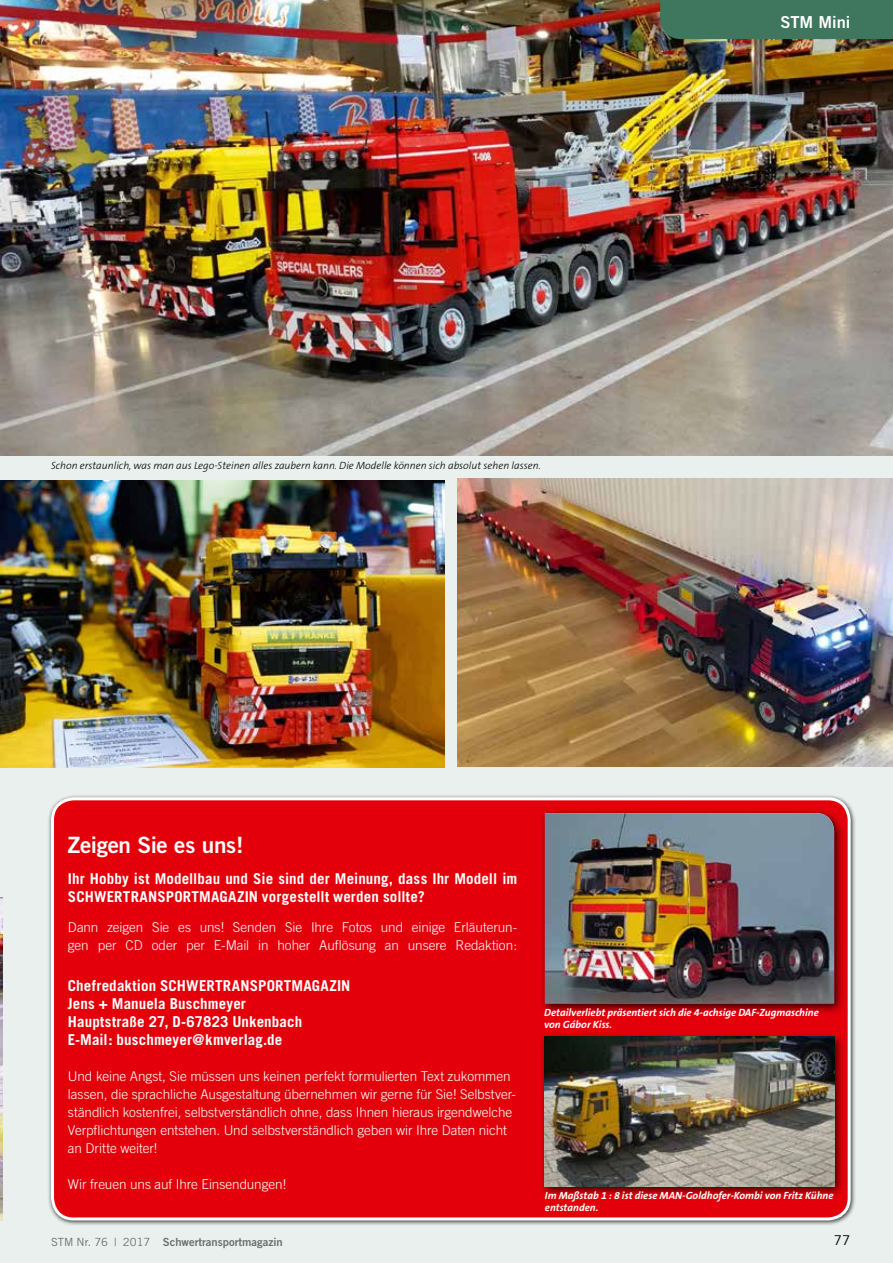
<style>
.page{position:relative;width:893px;height:1263px;background:#eaf0ed}
.page>*{position:absolute;margin:0;border:0;box-sizing:border-box;transform-origin:0 0}
.t1{font:22.5px "Trade Gothic Bold Two";letter-spacing:-.02em;color:#fff}
.t2{font:16.5px "Trade Gothic Bold Two";color:#fff}
.t3{font:700 15px/18px "Trade Gothic";letter-spacing:.01em;color:#fff}
.t4{font:300 13.5px/18px "Trade Gothic";letter-spacing:-.005em;color:#fff}
.t5{font:13.5px "Trade Gothic";color:#000}
.t6{font:11.25px "Trade Gothic Bold Two";color:#6e6e6e}
.t7{font:italic 700 10.5px/12.3px "The Sans B7";color:#fff}
.t8{font:italic 300 10.5px "The Sans B3";color:#000}
.s1{font-family:"Trade Gothic"}
</style>
<div class="page">
<img style="left:0;top:0;width:893px;height:455px">
<img style="left:457px;top:478px;width:436px;height:288px">
<img style="left:0;top:481px;width:444px;height:287px">
<div style="left:660px;top:0;width:233px;height:39px;background:#3f765e"></div>
<img style="left:0;top:897px;width:2px;height:323px">
<div style="left:47px;top:794px;width:809px;height:432px;background:#000;opacity:.75"></div>
<div style="left:53px;top:799px;width:796px;height:420px;background:#e3000b;border-radius:21px"></div>
<div style="left:51px;top:797px;width:800px;height:423px;border:3px solid #fff;border-radius:21px"></div>
<div style="left:540px;top:1032px;width:305px;height:165px;background:#000;opacity:.75"></div>
<img style="left:545px;top:1037px;width:289px;height:149px">
<div style="left:540px;top:808px;width:305px;height:207px;background:#000;opacity:.75"></div>
<img style="left:545px;top:813px;width:289px;height:190px">
<p class="t8" style="left:51px;top:460px;width:491px">Schon erstaunlich, was man aus Lego-Steinen alles zaubern kann. Die Modelle können sich absolut sehen lassen.</p>
<p class="t2" style="left:780px;top:12px;width:72px">STM Mini</p>
<h1 class="t1" style="left:68px;top:831px;width:177px">Zeigen Sie es uns!</h1>
<p class="t3" style="left:68px;top:869px;width:451px">Ihr Hobby ist Modellbau und Sie sind der Meinung, dass Ihr Modell im<br>SCHWERTRANSPORTMAGAZIN vorgestellt werden sollte?</p>
<p class="t4" style="left:68px;top:918px;width:451px">Dann zeigen Sie es uns! Senden Sie Ihre Fotos und einige Erläuterun&shy;gen per CD oder per E-Mail in hoher Auflösung an unsere Redaktion:</p>
<p class="t3" style="left:68px;top:976px;width:284px">Chefredaktion SCHWERTRANSPORTMAGAZIN Jens + Manuela Buschmeyer<br>Hauptstraße 27, D-67823 Unkenbach E-Mail: buschmeyer@kmverlag.de</p>
<p class="t4" style="left:68px;top:1066px;width:450px">Und keine Angst, Sie müssen uns keinen perfekt formulierten Text zukommen lassen, die sprachliche Ausgestaltung übernehmen wir gerne für Sie! Selbstver&shy;ständlich kostenfrei, selbstverständlich ohne, dass Ihnen hieraus irgendwelche Verpflichtungen entstehen. Und selbstverständlich geben wir Ihre Daten nicht an Dritte weiter!</p>
<p class="t4" style="left:68px;top:1174px;width:220px">Wir freuen uns auf Ihre Einsendungen!</p>
<p class="t7" style="left:544px;top:1006px;width:276px">Detailverliebt präsentiert sich die 4-achsige DAF-Zugmaschine von Gábor Kiss.</p>
<p class="t7" style="left:545px;top:1189px;width:290px">Im Maßstab 1 : 8 ist diese MAN-Goldhofer-Kombi von Fritz Kühne entstanden.</p>
<p class="t6" style="left:51px;top:1235px;width:233px"><span class="s1">STM Nr. 76 | 2017</span> Schwertransportmagazin</p>
<p class="t5" style="left:834px;top:1232px;width:18px">77</p>
</div>
